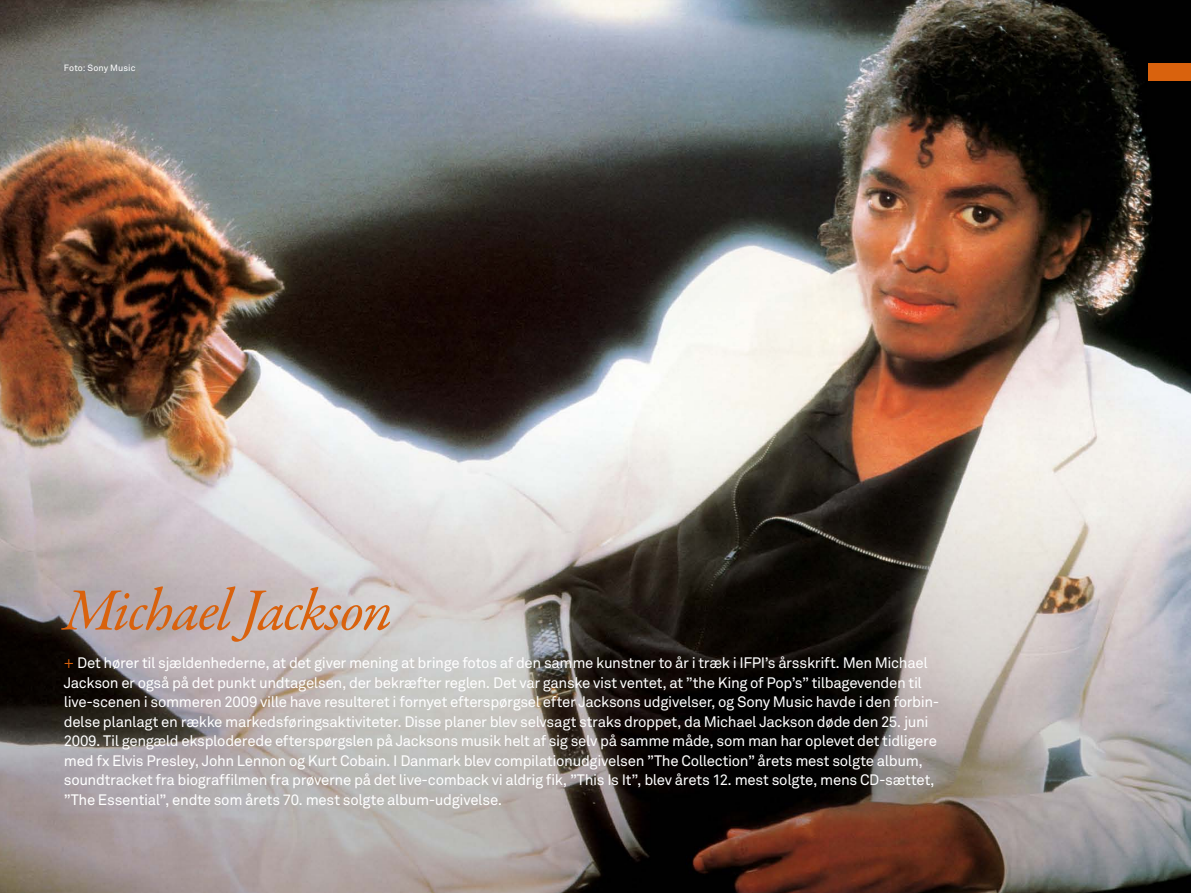
<style>
.page{position:relative;width:1191px;height:893px;background:#fff}
.page>*{position:absolute;margin:0;border:0;box-sizing:border-box;transform-origin:0 0}
.t1{font:italic 60px "Garamond Premr Pro";letter-spacing:-.03em;color:#d9620d}
.t2{font:15px/19.5px "Akkurat";letter-spacing:-.02em;color:#fff}
.t3{font:9px "Akkurat";letter-spacing:.01em;color:#fff}
.s1{color:#d9620d}
</style>
<div class="page">
<img style="left:0;top:0;width:1191px;height:893px">
<div style="left:1148px;top:64px;width:43px;height:17px;background:#d9620d"></div>
<p class="t3" style="left:64px;top:62px;width:73px">Foto: Sony Music</p>
<h1 class="t1" style="left:64px;top:573px;width:330px">Michael Jackson</h1>
<p class="t2" style="left:64px;top:653px;width:877px"><span class="s1">+</span> Det hører til sjældenhederne, at det giver mening at bringe fotos af den samme kunstner to år i træk i IFPI’s årsskrift. Men Michael Jackson er også på det punkt undtagelsen, der bekræfter reglen. Det var ganske vist ventet, at ”the King of Pop’s” tilbagevenden til live-scenen i sommeren 2009 ville have resulteret i fornyet efterspørgsel efter Jacksons udgivelser, og Sony Music havde i den forbin&shy;delse planlagt en række markedsføringsaktiviteter. Disse planer blev selvsagt straks droppet, da Michael Jackson døde den 25. juni 2009. Til gengæld eksploderede efterspørgslen på Jacksons musik helt af sig selv på samme måde, som man har oplevet det tidligere med fx Elvis Presley, John Lennon og Kurt Cobain. I Danmark blev compilationudgivelsen ”The Collection” årets mest solgte album, soundtracket fra biograffilmen fra prøverne på det live-comback vi aldrig fik, ”This Is It”, blev årets 12. mest solgte, mens CD-sættet, ”The Essential”, endte som årets 70. mest solgte album-udgivelse.</p>
</div>
